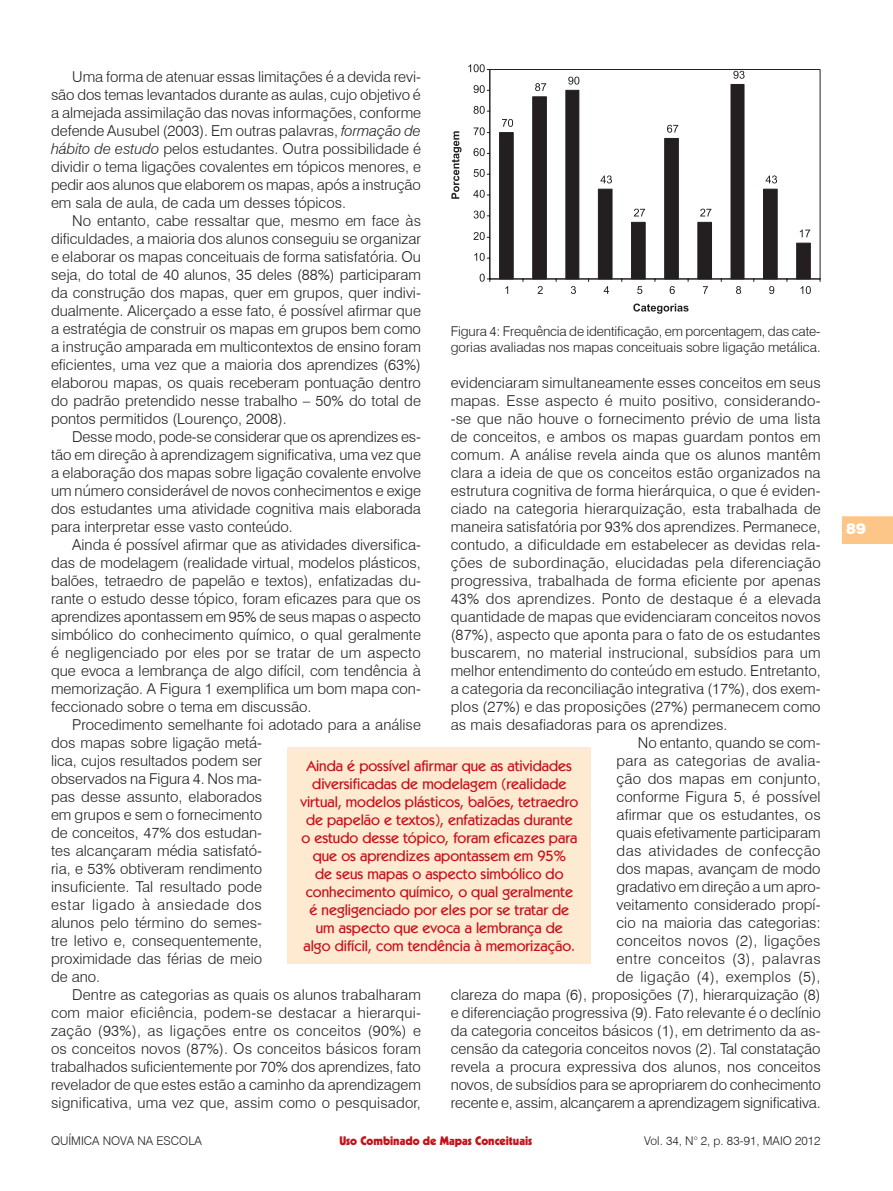
<style>
.page{position:relative;width:893px;height:1191px;background:#fff}
.page>*{position:absolute;margin:0;border:0;box-sizing:border-box;transform-origin:0 0}
.t1{font:300 15px/18px "Swiss 721 BT";color:#231f20;text-align:justify}
.Olho{font:500 15px/18px "Kabel IT Cby BT";color:#c4121a;text-align:center}
.t2{font:900 15px "Swiss 721 BT";color:#fff}
.Figura{font:300 13.5px/16.2px "Swiss 721 BT";color:#231f20}
.t3{font:300 12px "Swiss 721 BT";color:#231f20}
.t4{font:900 12px "Kabel";color:#c4121a}
.s1{font-style:italic}
</style>
<div class="page">
<svg style="left:842px;top:516px;width:51px;height:28px"></svg>
<div style="left:489px;top:69px;width:331px;height:210px;border:1px solid #231f20"></div>
<div style="left:499px;top:132px;width:15px;height:147px;background:#231f20;border:1px solid #231f20"></div>
<div style="left:532px;top:96px;width:15px;height:183px;background:#231f20;border:1px solid #231f20"></div>
<div style="left:566px;top:90px;width:13px;height:189px;background:#231f20"></div>
<div style="left:598px;top:189px;width:14px;height:90px;background:#231f20"></div>
<div style="left:631px;top:222px;width:15px;height:57px;background:#231f20;border:1px solid #231f20"></div>
<div style="left:664px;top:138px;width:15px;height:141px;background:#231f20;border:1px solid #231f20"></div>
<div style="left:697px;top:222px;width:15px;height:57px;background:#231f20;border:1px solid #231f20"></div>
<div style="left:731px;top:84px;width:13px;height:195px;background:#231f20"></div>
<div style="left:763px;top:189px;width:14px;height:90px;background:#231f20"></div>
<div style="left:796px;top:243px;width:15px;height:36px;background:#231f20;border:1px solid #231f20"></div>
<hr style="left:489px;top:69px;width:1px;height:210px;background:#231f20">
<hr style="left:490px;top:278px;width:330px;height:1px;background:#231f20">
<svg style="left:502px;top:119px;width:11px;height:8px"></svg>
<svg style="left:535px;top:83px;width:11px;height:8px"></svg>
<svg style="left:568px;top:77px;width:11px;height:8px"></svg>
<svg style="left:600px;top:175px;width:12px;height:8px"></svg>
<svg style="left:634px;top:209px;width:11px;height:7px"></svg>
<svg style="left:667px;top:125px;width:11px;height:8px"></svg>
<svg style="left:700px;top:209px;width:11px;height:7px"></svg>
<svg style="left:733px;top:71px;width:12px;height:8px"></svg>
<svg style="left:766px;top:175px;width:11px;height:8px"></svg>
<svg style="left:800px;top:229px;width:10px;height:8px"></svg>
<svg style="left:480px;top:274px;width:10px;height:8px"></svg>
<svg style="left:474px;top:253px;width:16px;height:8px"></svg>
<svg style="left:473px;top:232px;width:17px;height:8px"></svg>
<svg style="left:474px;top:211px;width:16px;height:7px"></svg>
<svg style="left:473px;top:190px;width:17px;height:8px"></svg>
<svg style="left:474px;top:169px;width:16px;height:8px"></svg>
<svg style="left:474px;top:148px;width:16px;height:8px"></svg>
<svg style="left:474px;top:127px;width:16px;height:8px"></svg>
<svg style="left:474px;top:106px;width:16px;height:8px"></svg>
<svg style="left:474px;top:85px;width:16px;height:8px"></svg>
<svg style="left:468px;top:64px;width:22px;height:8px"></svg>
<svg style="left:505px;top:286px;width:3px;height:8px"></svg>
<svg style="left:538px;top:286px;width:5px;height:8px"></svg>
<svg style="left:571px;top:286px;width:5px;height:8px"></svg>
<svg style="left:604px;top:286px;width:5px;height:8px"></svg>
<svg style="left:637px;top:286px;width:5px;height:8px"></svg>
<svg style="left:670px;top:286px;width:5px;height:8px"></svg>
<svg style="left:703px;top:286px;width:5px;height:8px"></svg>
<svg style="left:736px;top:286px;width:5px;height:8px"></svg>
<svg style="left:769px;top:286px;width:5px;height:8px"></svg>
<svg style="left:800px;top:286px;width:11px;height:8px"></svg>
<svg style="left:633px;top:303px;width:56px;height:11px"></svg>
<svg style="left:451px;top:131px;width:11px;height:68px"></svg>
<div style="left:288px;top:747px;width:303px;height:217px;background:#fee9d1"></div>
<p class="t1" style="left:51px;top:67px;width:372px;text-indent:21px">Uma forma de atenuar essas limitações é a devida revi&shy;são dos temas levantados durante as aulas, cujo objetivo é a almejada assimilação das novas informações, conforme defende Ausubel (2003). Em outras palavras, <span class="s1">formação de hábito de estudo</span> pelos estudantes. Outra possibilidade é dividir o tema ligações covalentes em tópicos menores, e pedir aos alunos que elaborem os mapas, após a instrução em sala de aula, de cada um desses tópicos.</p>
<p class="t1" style="left:51px;top:211px;width:371px;text-indent:21px">No entanto, cabe ressaltar que, mesmo em face às dificuldades, a maioria dos alunos conseguiu se organizar e elaborar os mapas conceituais de forma satisfatória. Ou seja, do total de 40 alunos, 35 deles (88%) participaram da construção dos mapas, quer em grupos, quer indivi&shy;dualmente. Alicerçado a esse fato, é possível afirmar que a estratégia de construir os mapas em grupos bem como a instrução amparada em multicontextos de ensino foram eficientes, uma vez que a maioria dos aprendizes (63%) elaborou mapas, os quais receberam pontuação dentro do padrão pretendido nesse trabalho – 50% do total de pontos permitidos (Lourenço, 2008).</p>
<p class="t1" style="left:51px;top:427px;width:371px;text-indent:21px">Desse modo, pode-se considerar que os aprendizes es&shy;tão em direção à aprendizagem significativa, uma vez que a elaboração dos mapas sobre ligação covalente envolve um número considerável de novos conhecimentos e exige dos estudantes uma atividade cognitiva mais elaborada para interpretar esse vasto conteúdo.</p>
<p class="t1" style="left:51px;top:535px;width:371px;text-indent:21px">Ainda é possível afirmar que as atividades diversifica&shy;das de modelagem (realidade virtual, modelos plásticos, balões, tetraedro de papelão e textos), enfatizadas du&shy;rante o estudo desse tópico, foram eficazes para que os aprendizes apontassem em 95% de seus mapas o aspecto simbólico do conhecimento químico, o qual geralmente é negligenciado por eles por se tratar de um aspecto que evoca a lembrança de algo difícil, com tendência à memorização. A Figura 1 exemplifica um bom mapa con&shy;feccionado sobre o tema em discussão.</p>
<p class="t1" style="left:51px;top:715px;width:371px;text-align:left;text-indent:21px">Procedimento semelhante foi adotado para a análise dos mapas sobre ligação metá-<br>lica, cujos resultados podem ser<br>observados na Figura 4. Nos ma-<br>pas desse assunto, elaborados<br>em grupos e sem o fornecimento<br>de conceitos, 47% dos estudan-<br>tes alcançaram média satisfató-<br>ria, e 53% obtiveram rendimento<br>insuficiente. Tal resultado pode<br>estar ligado à ansiedade dos<br>alunos pelo término do semes-<br>tre letivo e, consequentemente,<br>proximidade das férias de meio<br>de ano.</p>
<p class="t1" style="left:51px;top:985px;width:372px;text-indent:21px">Dentre as categorias as quais os alunos trabalharam com maior eficiência, podem-se destacar a hierarqui&shy;zação (93%), as ligações entre os conceitos (90%) e os conceitos novos (87%). Os conceitos básicos foram trabalhados suficientemente por 70% dos aprendizes, fato revelador de que estes estão a caminho da aprendizagem significativa, uma vez que, assim como o pesquisador,</p>
<p class="Figura" style="left:451px;top:323px;width:371px">Figura 4: Frequência de identificação, em porcentagem, das cate&shy;gorias avaliadas nos mapas conceituais sobre ligação metálica.</p>
<p class="t1" style="left:451px;top:373px;width:372px">evidenciaram simultaneamente esses conceitos em seus mapas. Esse aspecto é muito positivo, considerando--se que não houve o fornecimento prévio de uma lista de conceitos, e ambos os mapas guardam pontos em comum. A análise revela ainda que os alunos mantêm clara a ideia de que os conceitos estão organizados na estrutura cognitiva de forma hierárquica, o que é eviden&shy;ciado na categoria hierarquização, esta trabalhada de maneira satisfatória por 93% dos aprendizes. Permanece, contudo, a dificuldade em estabelecer as devidas rela&shy;ções de subordinação, elucidadas pela diferenciação progressiva, trabalhada de forma eficiente por apenas 43% dos aprendizes. Ponto de destaque é a elevada quantidade de mapas que evidenciaram conceitos novos (87%), aspecto que aponta para o fato de os estudantes buscarem, no material instrucional, subsídios para um melhor entendimento do conteúdo em estudo. Entretanto, a categoria da reconciliação integrativa (17%), dos exem&shy;plos (27%) e das proposições (27%) permanecem como as mais desafiadoras para os aprendizes.</p>
<p class="t1" style="left:451px;top:733px;width:372px;text-align:right">No entanto, quando se com-<br>para as categorias de avalia-<br>ção dos mapas em conjunto,<br>conforme Figura 5, é possível<br>afirmar que os estudantes, os<br>quais efetivamente participaram<br>das atividades de confecção<br>dos mapas, avançam de modo<br>gradativo em direção a um apro-<br>veitamento considerado propí-<br>cio na maioria das categorias:<br>conceitos novos (2), ligações<br>entre conceitos (3), palavras<br>de ligação (4), exemplos (5),<br>clareza do mapa (6), proposições (7), hierarquização (8) e diferenciação progressiva (9). Fato relevante é o declínio da categoria conceitos básicos (1), em detrimento da as&shy;censão da categoria conceitos novos (2). Tal constatação revela a procura expressiva dos alunos, nos conceitos novos, de subsídios para se apropriarem do conhecimento recente e, assim, alcançarem a aprendizagem significativa.</p>
<p class="Olho" style="left:300px;top:757px;width:279px">Ainda é possível afirmar que as atividades diversificadas de modelagem (realidade virtual, modelos plásticos, balões, tetraedro de papelão e textos), enfatizadas durante o estudo desse tópico, foram eficazes para que os aprendizes apontassem em 95%<br>de seus mapas o aspecto simbólico do conhecimento químico, o qual geralmente é negligenciado por eles por se tratar de um aspecto que evoca a lembrança de algo difícil, com tendência à memorização.</p>
<p class="t3" style="left:51px;top:1133px;width:152px">QUÍMICA NOVA NA ESCOLA</p>
<p class="t4" style="left:339px;top:1133px;width:194px">Uso Combinado de Mapas Conceituais</p>
<p class="t3" style="left:644px;top:1133px;width:178px">Vol. 34, N° 2, p. 83-91, MAIO 2012</p>
<p class="t2" style="left:846px;top:519px;width:21px">89</p>
</div>
